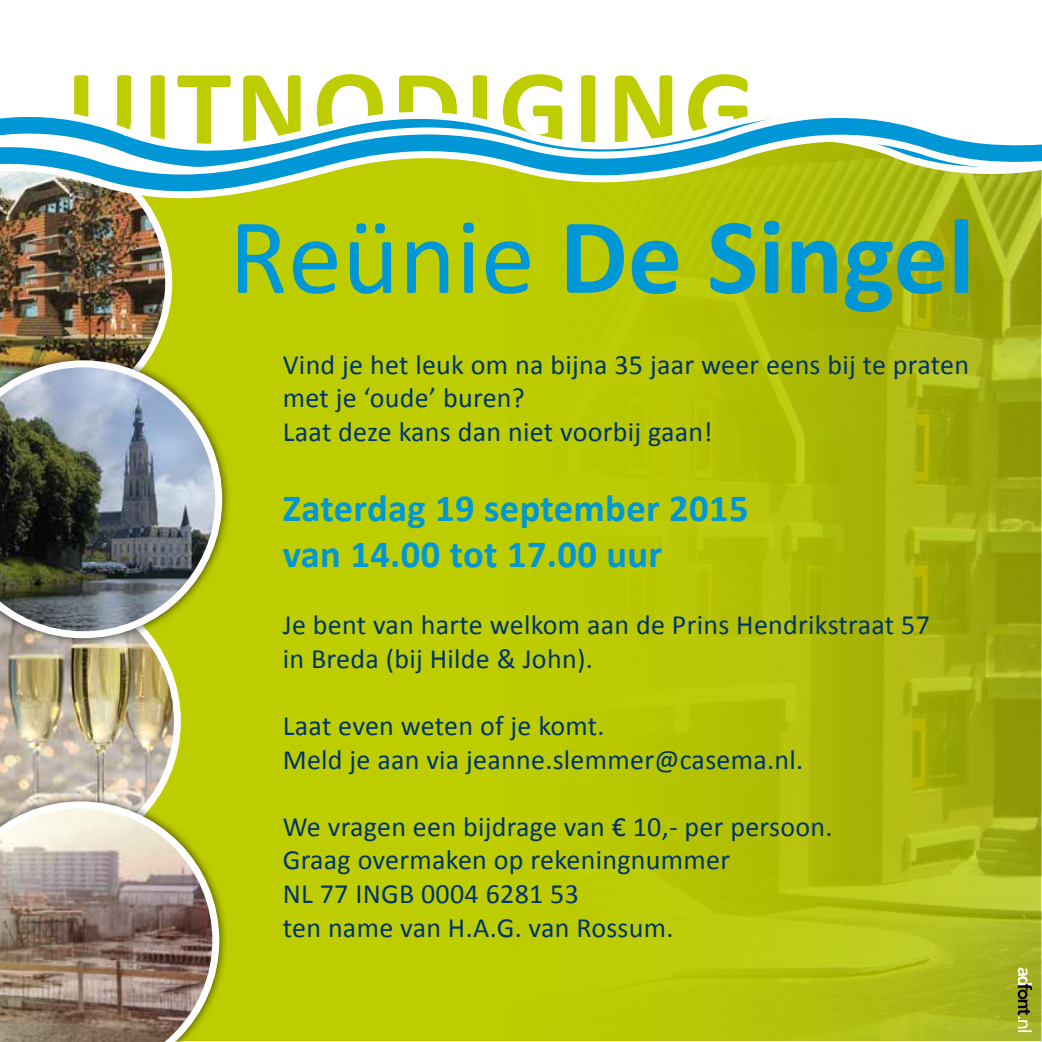
<style>
.page{position:relative;width:1042px;height:1042px;background:#fff}
.page>*{position:absolute;margin:0;border:0;box-sizing:border-box;transform-origin:0 0}
.t1{font:700 110.25px "Calibri";letter-spacing:.04em;color:#bdcd00}
.t2{font:700 108.5px "Calibri";color:#0097d6}
.t3{font:700 38.5px/46.2px "Calibri";letter-spacing:.01em;color:#0097d6}
.t4{font:28px/33.6px "Calibri";letter-spacing:.01em;color:#00346b}
.s1{font-weight:400}
</style>
<div class="page">
<img style="left:172px;top:200px;width:870px;height:841px">
<img style="left:0;top:200px;width:172px;height:151px">
<svg style="left:0;top:116px;width:1042px;height:84px"></svg>
<img style="left:0;top:647px;width:181px;height:145px">
<div style="left:0;top:792px;width:229px;height:250px;background:#000;opacity:.75"></div>
<svg style="left:0;top:801px;width:219px;height:241px;background:#a6977b"></svg>
<div style="left:0;top:351px;width:232px;height:296px;background:#000;opacity:.75"></div>
<img style="left:0;top:360px;width:222px;height:278px">
<svg style="left:1017px;top:967px;width:15px;height:65px"></svg>
<h1 class="t1" style="left:67px;top:38px;width:689px">uitnodiging</h1>
<h2 class="t2" style="left:229px;top:187px;width:747px"><span class="s1">Reünie</span> De Singel</h2>
<p class="t4" style="left:283px;top:348px;width:688px">Vind je het leuk om na bijna 35 jaar weer eens bij te praten met je ‘oude’ buren?<br>Laat deze kans dan niet voorbij gaan!</p>
<h3 class="t3" style="left:283px;top:485px;width:467px">Zaterdag 19 september 2015 van 14.00 tot 17.00 uur</h3>
<p class="t4" style="left:283px;top:608px;width:648px">Je bent van harte welkom aan de Prins Hendrikstraat 57 in Breda (bij Hilde &amp; John).</p>
<p class="t4" style="left:283px;top:709px;width:522px">Laat even weten of je komt.<br>Meld je aan via jeanne.slemmer@casema.nl.</p>
<p class="t4" style="left:283px;top:810px;width:551px">We vragen een bijdrage van € 10,- per persoon.<br>Graag overmaken op rekeningnummer<br>NL 77 INGB 0004 6281 53<br>ten name van H.A.G. van Rossum.</p>
</div>
